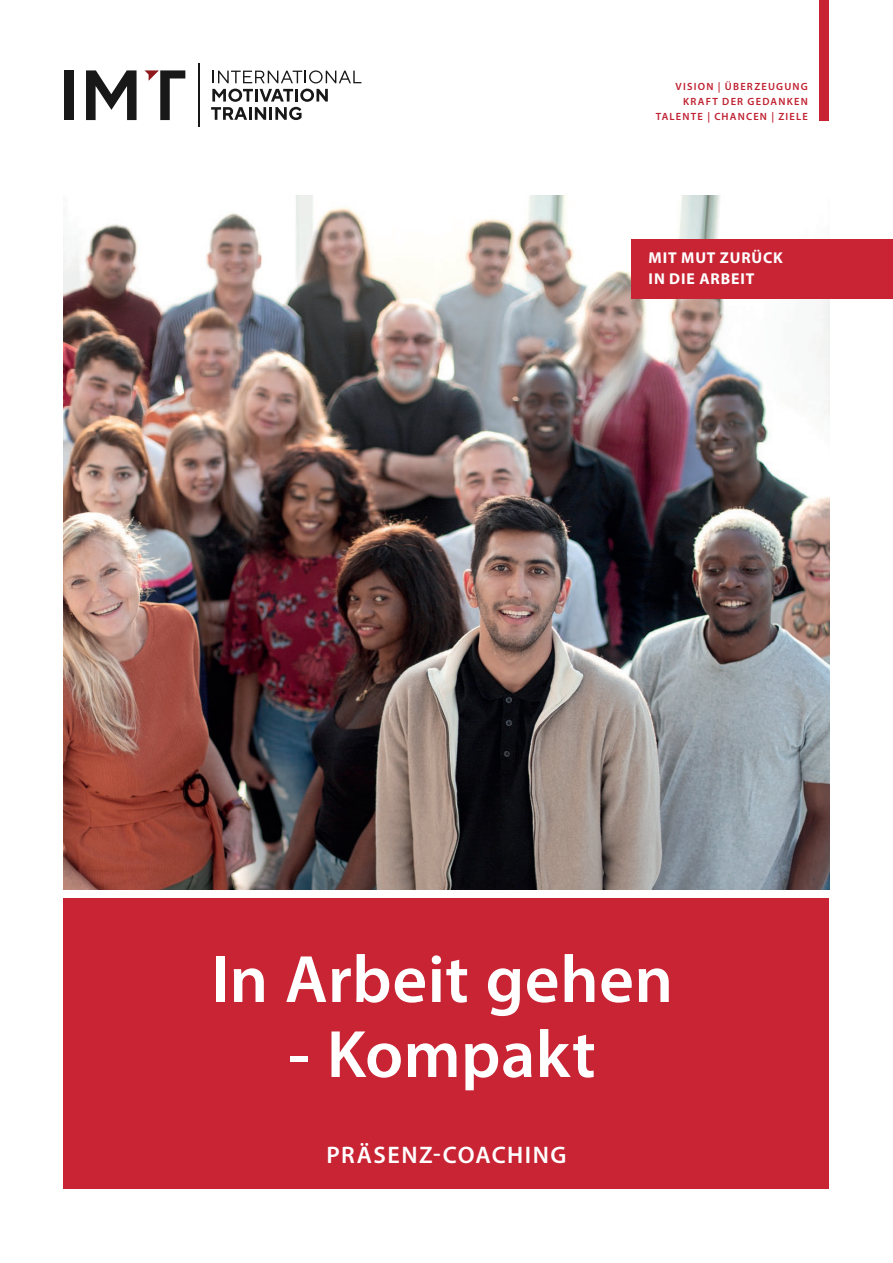
<style>
.page{position:relative;width:893px;height:1263px;background:#fff}
.page>*{position:absolute;margin:0;border:0;box-sizing:border-box;transform-origin:0 0}
.t1{font:600 67.5px "Myriad Pro";letter-spacing:.005em;color:#fff}
.t2{font:600 24px "Myriad Pro";letter-spacing:.06em;color:#fff}
.t3{font:700 15.75px/21px "Myriad Pro";letter-spacing:.05em;color:#fff}
.t4{font:600 10.5px/15.3px "Myriad Pro";letter-spacing:.115em;color:#c02131;text-align:right}
</style>
<div class="page">
<img style="left:64px;top:195px;width:765px;height:694px">
<div style="left:64px;top:899px;width:765px;height:290px;background:#c82434"></div>
<div style="left:820px;top:0;width:9px;height:120px;background:#c82434"></div>
<div style="left:64px;top:70px;width:9px;height:50px;background:#181818"></div>
<svg style="left:86px;top:70px;width:51px;height:50px"></svg>
<svg style="left:145px;top:70px;width:40px;height:50px"></svg>
<hr style="left:199px;top:63px;width:1px;height:64px;background:#181818">
<svg style="left:213px;top:70px;width:148px;height:13px"></svg>
<svg style="left:211px;top:89px;width:117px;height:31px"></svg>
<div style="left:631px;top:239px;width:262px;height:60px;background:#c82434"></div>
<p class="t4" style="left:656px;top:78px;width:154px">VISION | ÜBERZEUGUNG<br>KRAFT DER GEDANKEN<br>TALENTE | CHANCEN | ZIELE</p>
<h3 class="t3" style="left:649px;top:246px;width:136px">MIT MUT ZURÜCK<br>IN DIE ARBEIT</h3>
<h1 class="t1" style="left:211px;top:936px;width:463px">In Arbeit gehen</h1>
<h1 class="t1" style="left:289px;top:1011px;width:308px">- Kompakt</h1>
<h2 class="t2" style="left:326px;top:1140px;width:242px">PRÄSENZ-COACHING</h2>
</div>
